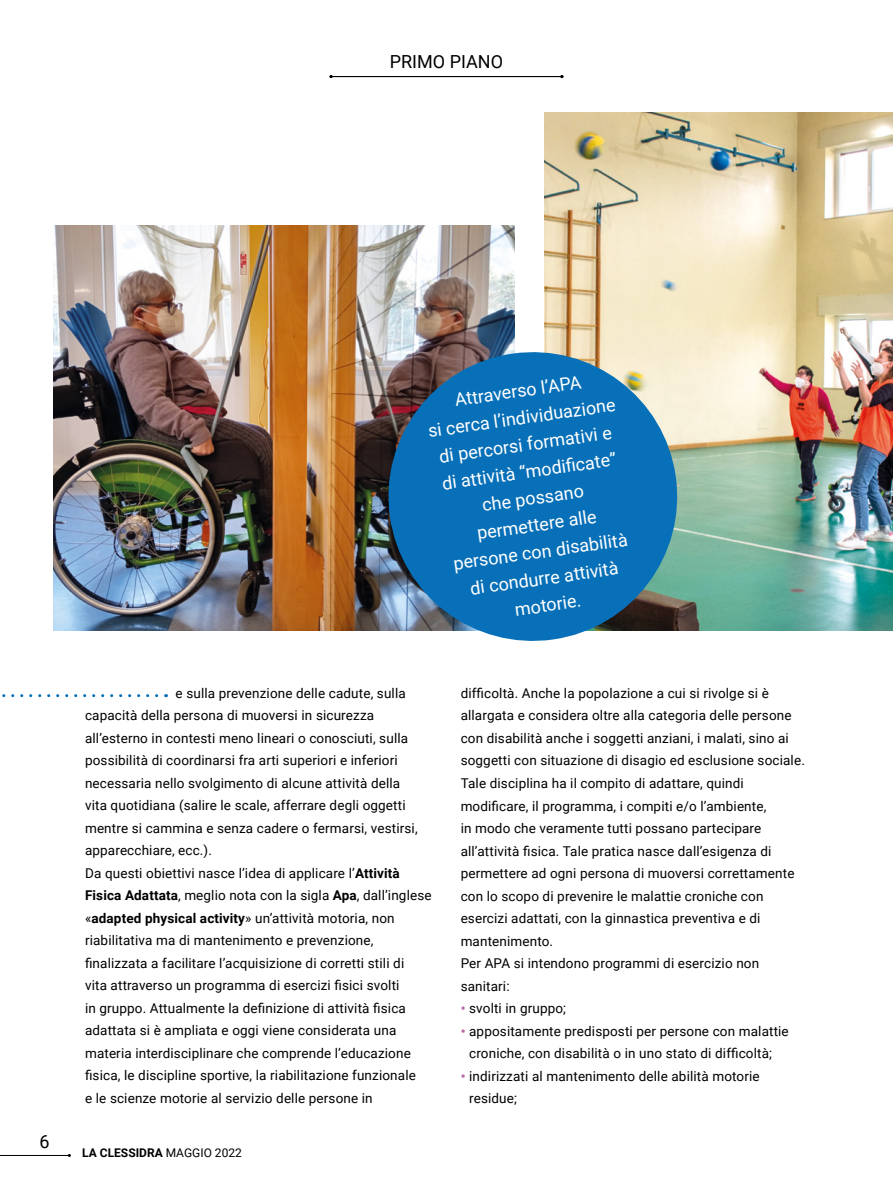
<style>
.page{position:relative;width:893px;height:1191px;background:#fff}
.page>*{position:absolute;margin:0;border:0;box-sizing:border-box;transform-origin:0 0}
.t1{font:18px/27px "Roboto";color:#fff;text-align:center}
.t2{font:18px "Roboto";color:#000}
.t3{font:13.5px/22.5px "Roboto";letter-spacing:.01em;color:#000}
.t4{font:700 12px "Roboto";color:#000}
.s1{font-weight:700}
.s2{font-weight:700;color:#b76aa8}
.s3{font-weight:400}
</style>
<div class="page">
<svg style="left:2px;top:694px;width:155px;height:3px"></svg>
<img style="left:53px;top:225px;width:461px;height:405px">
<img style="left:544px;top:113px;width:349px;height:517px">
<svg style="left:379px;top:342px;width:308px;height:299px;background:#327bac"></svg>
<hr style="left:0;top:1155px;width:69px;height:1px;background:#000">
<hr style="left:331px;top:76px;width:231px;height:1px;background:#000">
<h1 class="t2" style="left:390px;top:49px;width:115px">PRIMO PIANO</h1>
<h1 class="t2" style="left:39px;top:1128px;width:12px">6</h1>
<h1 class="t1" style="left:422px;top:390px;width:190px;rotate:-8deg">Attraverso l’APA<br>si cerca l’individuazione di percorsi formativi e di attività “modifi cate” che possano permettere alle persone con disabilità di condurre attività motorie.</h1>
<p class="t3" style="left:85px;top:681px;width:348px;text-indent:91px">e sulla prevenzione delle cadute, sulla capacità della persona di muoversi in sicurezza all’esterno in contesti meno lineari o conosciuti, sulla possibilità di coordinarsi fra arti superiori e inferiori necessaria nello svolgimento di alcune attività della<br>vita quotidiana (salire le scale, afferrare degli oggetti mentre si cammina e senza cadere o fermarsi, vestirsi, apparecchiare, ecc.).<br>Da questi obiettivi nasce l’idea di applicare l’<span class="s1">Attività Fisica Adattata</span>, meglio nota con la sigla <span class="s1">Apa</span>, dall’inglese «<span class="s1">adapted physical activity</span>» un’attività motoria, non riabilitativa ma di mantenimento e prevenzione, finalizzata a facilitare l’acquisizione di corretti stili di<br>vita attraverso un programma di esercizi fisici svolti<br>in gruppo. Attualmente la definizione di attività fisica adattata si è ampliata e oggi viene considerata una materia interdisciplinare che comprende l’educazione fisica, le discipline sportive, la riabilitazione funzionale<br>e le scienze motorie al servizio delle persone in</p>
<p class="t3" style="left:461px;top:681px;width:346px">difficoltà. Anche la popolazione a cui si rivolge si è allargata e considera oltre alla categoria delle persone con disabilità anche i soggetti anziani, i malati, sino ai soggetti con situazione di disagio ed esclusione sociale.<br>Tale disciplina ha il compito di adattare, quindi modificare, il programma, i compiti e/o l’ambiente,<br>in modo che veramente tutti possano partecipare all’attività fisica. Tale pratica nasce dall’esigenza di permettere ad ogni persona di muoversi correttamente con lo scopo di prevenire le malattie croniche con esercizi adattati, con la ginnastica preventiva e di mantenimento.<br>Per APA si intendono programmi di esercizio non sanitari:</p>
<p class="t3" style="left:461px;top:996px;width:107px"><span class="s2">•</span> svolti in gruppo;</p>
<p class="t3" style="left:469px;top:1019px;width:321px;text-indent:-9px"><span class="s2">•</span> appositamente predisposti per persone con malattie croniche, con disabilità o in uno stato di difficoltà;</p>
<p class="t3" style="left:469px;top:1064px;width:292px;text-indent:-9px"><span class="s2">•</span> indirizzati al mantenimento delle abilità motorie residue;</p>
<p class="t4" style="left:82px;top:1144px;width:161px">LA CLESSIDRA <span class="s3">MAGGIO 2022</span></p>
</div>
